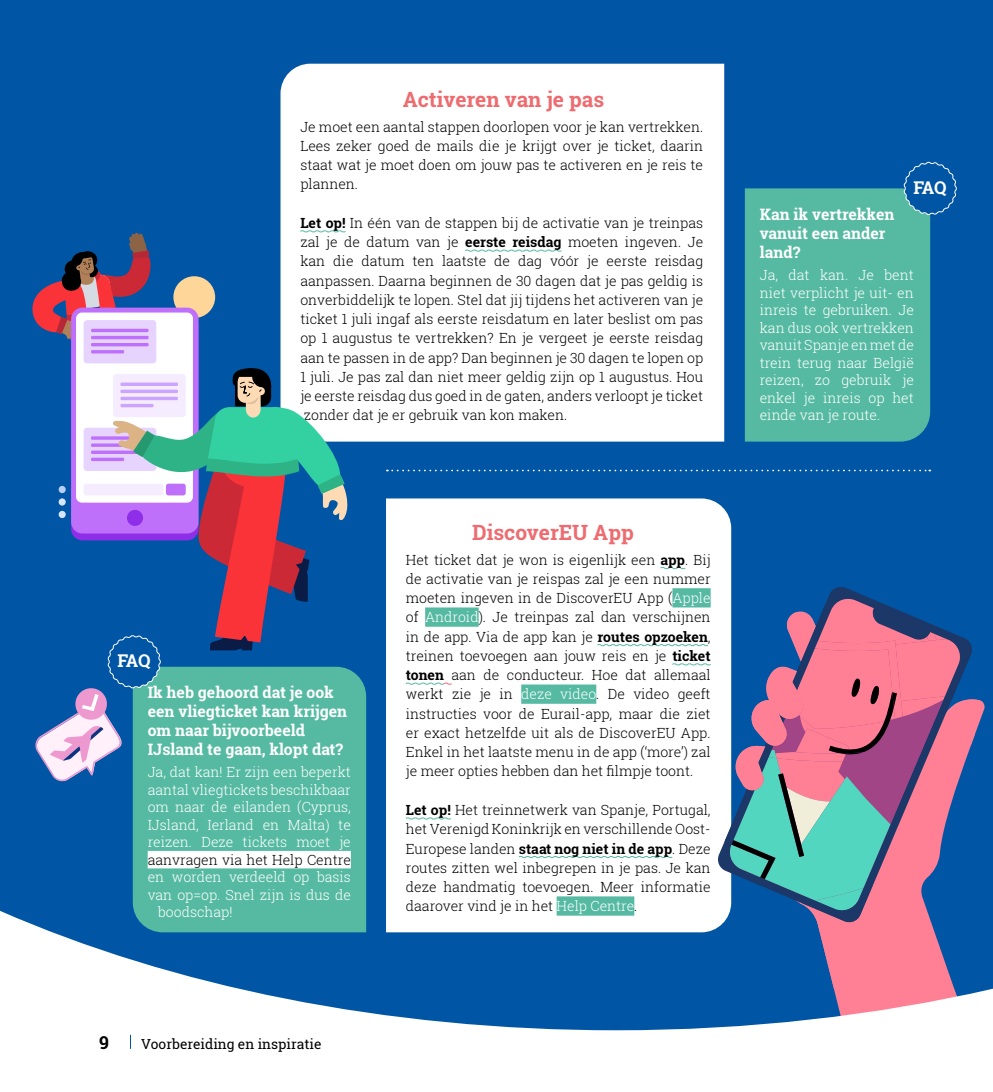
<style>
.page{position:relative;width:993px;height:1092px;background:#fff}
.page>*{position:absolute;margin:0;border:0;box-sizing:border-box;transform-origin:0 0}
.t1{font:700 21px "Roboto Slab";color:#ed6c70}
.t2{font:700 17.68px "Roboto Slab";color:#000}
.t3{font:700 17.5px "Roboto Slab";letter-spacing:-.09em;color:#fff}
.t4{font:700 15.75px/18.9px "Roboto Slab";color:#fff}
.t5{font:300 14px/19.2px "Roboto Slab";color:#000;text-align:justify}
.t6{font:300 14px/17.5px "Roboto Slab";color:#fff;text-align:justify}
.t7{font:13.83px "Roboto Slab";color:#000}
.s1{font-weight:700}
.s2{color:#fff}
</style>
<div class="page">
<div style="left:0;top:0;width:992px;height:1091px;background:#0056a4"></div>
<div style="left:386px;top:498px;width:345px;height:412px;background:#fff"></div>
<svg style="left:659px;top:566px;width:26px;height:3px"></svg>
<div style="left:672px;top:588px;width:38px;height:19px;background:#56baa2"></div>
<div style="left:425px;top:607px;width:53px;height:19px;background:#56baa2"></div>
<svg style="left:596px;top:643px;width:112px;height:3px"></svg>
<svg style="left:671px;top:662px;width:40px;height:4px"></svg>
<svg style="left:405px;top:682px;width:47px;height:3px"></svg>
<div style="left:521px;top:684px;width:75px;height:19px;background:#56baa2"></div>
<svg style="left:405px;top:816px;width:46px;height:4px"></svg>
<svg style="left:518px;top:855px;width:154px;height:3px"></svg>
<div style="left:556px;top:896px;width:78px;height:19px;background:#56baa2"></div>
<div style="left:133px;top:670px;width:233px;height:240px;background:#56baa2"></div>
<div style="left:148px;top:850px;width:203px;height:18px;background:#fff"></div>
<div style="left:280px;top:64px;width:444px;height:377px;background:#fff"></div>
<svg style="left:464px;top:249px;width:98px;height:3px"></svg>
<div style="left:744px;top:188px;width:185px;height:253px;background:#56baa2"></div>
<svg style="left:903px;top:162px;width:53px;height:53px"></svg>
<svg style="left:387px;top:469px;width:543px;height:2px"></svg>
<svg style="left:718px;top:588px;width:265px;height:322px"></svg>
<svg style="left:0;top:910px;width:992px;height:181px;fill:#fff"></svg>
<svg style="left:130px;top:1034px;width:1px;height:14px"></svg>
<svg style="left:32px;top:230px;width:318px;height:552px"></svg>
<h1 class="t1" style="left:402px;top:85px;width:203px">Activeren van je pas</h1>
<p class="t5" style="left:300px;top:116px;width:404px">Je moet een aantal stappen doorlopen voor je kan vertrekken.<br>Lees zeker goed de mails die je krijgt over je ticket, daarin staat wat je moet doen om jouw pas te activeren en je reis te plannen.</p>
<p class="t5" style="left:300px;top:213px;width:404px"><span class="s1">Let op!</span> In één van de stappen bij de activatie van je treinpas zal je de datum van je <span class="s1">eerste reisdag</span> moeten ingeven. Je kan die datum ten laatste de dag vóór je eerste reisdag aanpassen. Daarna beginnen de 30 dagen dat je pas geldig is onverbiddelijk te lopen. Stel dat jij tijdens het activeren van je ticket 1 juli ingaf als eerste reisdatum en later beslist om pas op 1 augustus te vertrekken? En je vergeet je eerste reisdag aan te passen in de app? Dan beginnen je 30 dagen te lopen op 1 juli. Je pas zal dan niet meer geldig zijn op 1 augustus. Hou je eerste reisdag dus goed in de gaten, anders verloopt je ticket zonder dat je er gebruik van kon maken.</p>
<p class="t4" style="left:759px;top:204px;width:136px">Kan ik vertrekken vanuit een ander land?</p>
<p class="t3" style="left:913px;top:175px;width:34px">FAQ</p>
<p class="t6" style="left:759px;top:266px;width:156px">Ja, dat kan. Je bent niet verplicht je uit- en inreis te gebruiken. Je kan dus ook vertrekken vanuit Spanje en met de trein terug naar België reizen, zo gebruik je enkel je inreis op het einde van je route.</p>
<p class="t3" style="left:117px;top:648px;width:34px">FAQ</p>
<p class="t4" style="left:148px;top:682px;width:201px">Ik heb gehoord dat je ook een vliegticket kan krijgen om naar bijvoorbeeld<br>IJsland te gaan, klopt dat?</p>
<p class="t6" style="left:148px;top:763px;width:205px">Ja, dat kan! Er zijn een beperkt aantal vliegtickets beschikbaar om naar de eilanden (Cyprus, IJsland, Ierland en Malta) te reizen. Deze tickets moet je</p>
<p class="t5" style="left:148px;top:849px;width:204px">aanvragen via het Help Centre</p>
<p class="t6" style="left:148px;top:868px;width:204px">en worden verdeeld op basis</p>
<p class="t6" style="left:148px;top:885px;width:205px">van op=op. Snel zijn is dus de</p>
<p class="t6" style="left:158px;top:903px;width:76px">boodschap!</p>
<p class="t2" style="left:99px;top:1030px;width:11px">9</p>
<p class="t7" style="left:141px;top:1034px;width:182px">Voorbereiding en inspiratie</p>
<h1 class="t1" style="left:472px;top:518px;width:163px">DiscoverEU App</h1>
<p class="t5" style="left:406px;top:549px;width:306px">Het ticket dat je won is eigenlijk een <span class="s1">app</span>. Bij de activatie van je reispas zal je een nummer moeten ingeven in de DiscoverEU App (<span class="s2">Apple </span>of <span class="s2">Android</span>). Je treinpas zal dan verschijnen in de app. Via de app kan je <span class="s1">routes opzoeken</span>, treinen toevoegen aan jouw reis en je <span class="s1">ticket tonen</span> aan de conducteur. Hoe dat allemaal werkt zie je in <span class="s2">deze video</span>. De video geeft instructies voor de Eurail-app, maar die ziet er exact hetzelfde uit als de DiscoverEU App.<br>Enkel in het laatste menu in de app (‘more’) zal je meer opties hebben dan het filmpje toont.</p>
<p class="t5" style="left:406px;top:799px;width:306px"><span class="s1">Let op!</span> Het treinnetwerk van Spanje, Portugal, het Verenigd Koninkrijk en verschillende Oost-Europese landen <span class="s1">staat nog niet in de app</span>. Deze routes zitten wel inbegrepen in je pas. Je kan deze handmatig toevoegen. Meer informatie daarover vind je in het <span class="s2">Help Centre</span>.</p>
</div>
